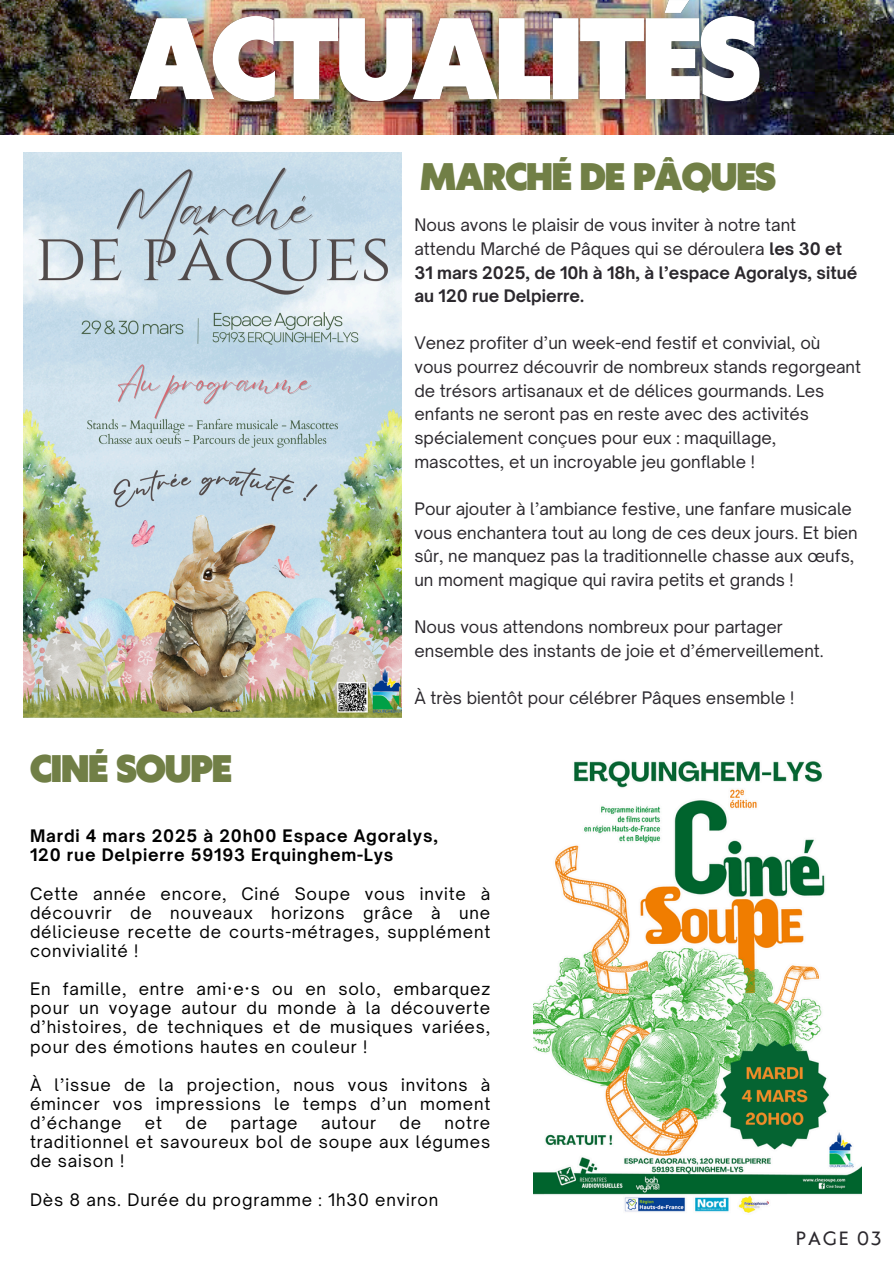
<style>
.page{position:relative;width:894px;height:1264px;background:#fff}
.page>*{position:absolute;margin:0;border:0;box-sizing:border-box;transform-origin:0 0}
.t1{font:900 36px "Klein Text";letter-spacing:-.03em;color:#717f46}
.t2{font:18px "Klein Text";letter-spacing:.1em;color:#2b282d}
.t3{font:16.5px/23.7px "Open Sauce One";color:#2b282d}
.t4{font:16.5px/19.2px "Open Sauce One";letter-spacing:.05em;color:#000;text-align:justify}
.t5{font:700 16.5px/19.2px "Open Sauce One";letter-spacing:.05em;color:#000}
.s1{font-weight:700}
</style>
<div class="page">
<img style="left:0;top:0;width:893px;height:134px">
<img style="left:23px;top:153px;width:378px;height:564px">
<img style="left:533px;top:761px;width:328px;height:452px">
<img style="left:82px;top:0;width:725px;height:153px">
<p class="t1" style="left:30px;top:750px;width:203px">CINÉ SOUPE</p>
<p class="t1" style="left:420px;top:158px;width:357px">MARCHÉ DE PÂQUES</p>
<h2 class="t3" style="left:414px;top:213px;width:444px">Nous avons le plaisir de vous inviter à notre tant attendu Marché de Pâques qui se déroulera <span class="s1">les 30 et 31 mars 2025, de 10h à 18h, à l’espace Agoralys, situé au 120 rue Delpierre.</span></h2>
<p class="t3" style="left:414px;top:331px;width:448px">Venez profiter d’un week-end festif et convivial, où vous pourrez découvrir de nombreux stands regorgeant de trésors artisanaux et de délices gourmands. Les enfants ne seront pas en reste avec des activités spécialement conçues pour eux : maquillage, mascottes, et un incroyable jeu gonflable !</p>
<h4 class="t3" style="left:414px;top:496px;width:444px">Pour ajouter à l’ambiance festive, une fanfare musicale vous enchantera tout au long de ces deux jours. Et bien sûr, ne manquez pas la traditionnelle chasse aux œufs, un moment magique qui ravira petits et grands !</h4>
<p class="t3" style="left:414px;top:615px;width:410px">Nous vous attendons nombreux pour partager ensemble des instants de joie et d’émerveillement.</p>
<p class="t3" style="left:414px;top:685px;width:381px">À très bientôt pour célébrer Pâques ensemble !</p>
<p class="t5" style="left:30px;top:826px;width:409px">Mardi 4 mars 2025 à 20h00 Espace Agoralys,<br>120 rue Delpierre 59193 Erquinghem-Lys</p>
<h2 class="t4" style="left:30px;top:883px;width:461px">Cette année encore, Ciné Soupe vous invite à découvrir de nouveaux horizons grâce à une délicieuse recette de courts-métrages, supplément convivialité !</h2>
<p class="t4" style="left:30px;top:979px;width:461px">En famille, entre ami·e·s ou en solo, embarquez pour un voyage autour du monde à la découverte d’histoires, de techniques et de musiques variées, pour des émotions hautes en couleur !</p>
<p class="t4" style="left:30px;top:1074px;width:461px">À l’issue de la projection, nous vous invitons à émincer vos impressions le temps d’un moment d’échange</p>
<p class="t4" style="left:30px;top:1113px;width:461px;text-indent:414px">notre traditionnel et savoureux bol de soupe aux légumes de saison !</p>
<p class="t4" style="left:30px;top:1189px;width:410px">Dès 8 ans. Durée du programme : 1h30 environ</p>
<p class="t4" style="left:145px;top:1113px;width:19px">et</p>
<p class="t4" style="left:185px;top:1113px;width:23px">de</p>
<p class="t4" style="left:230px;top:1113px;width:69px">partage</p>
<p class="t4" style="left:321px;top:1113px;width:57px">autour</p>
<p class="t4" style="left:399px;top:1113px;width:23px">de</p>
<p class="t2" style="left:795px;top:1229px;width:87px">PAGE 03</p>
</div>
